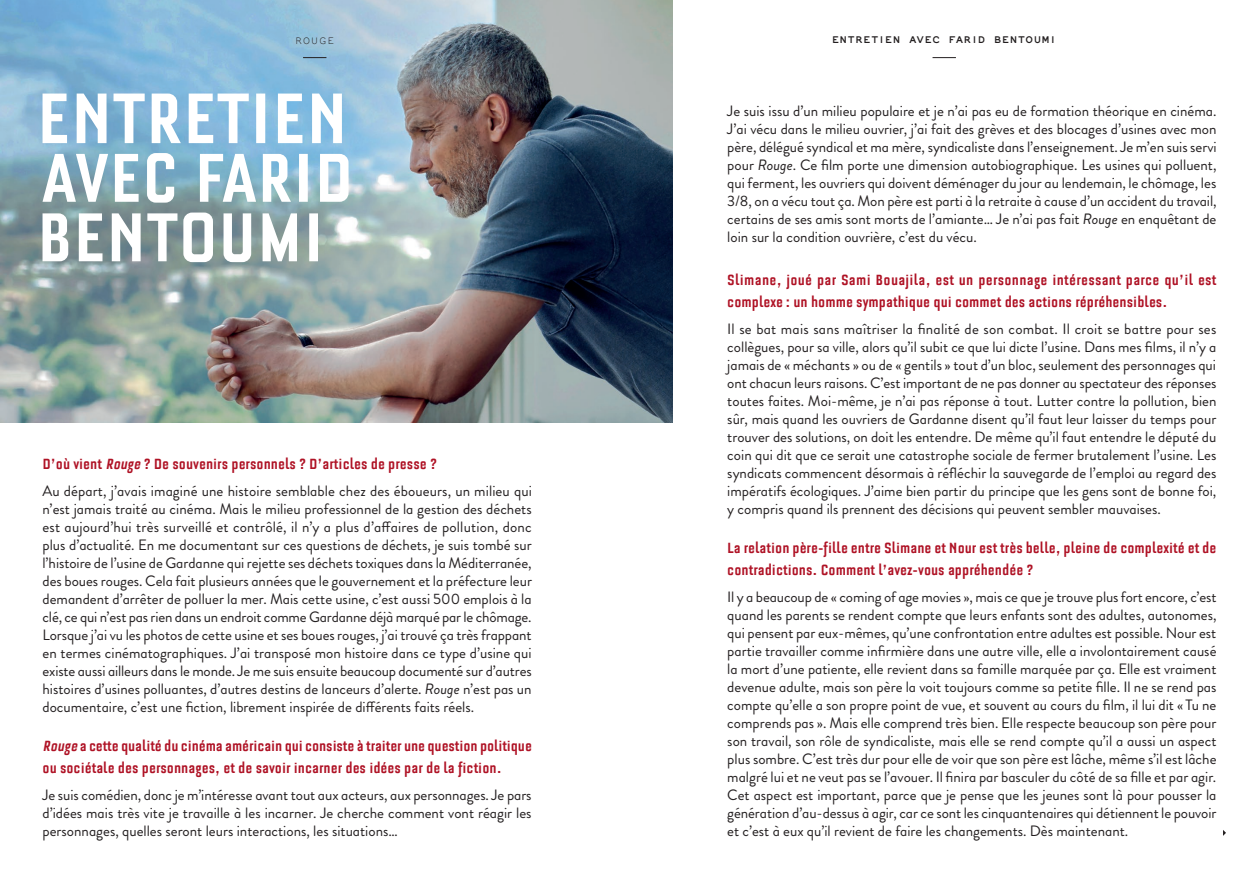
<style>
.page{position:relative;width:1259px;height:893px;background:#fff}
.page>*{position:absolute;margin:0;border:0;box-sizing:border-box;transform-origin:0 0}
.t1{font:700 condensed 18px/21.6px "Bourgeois";color:#af1225}
.t2{font:15px/18px "Brandon Grotesque";color:#231f20;text-align:justify}
.t3{font:700 11.55px "Not Courier Sans";letter-spacing:.08em;color:#231f20}
.t4{font:11.55px "Not Courier Sans";letter-spacing:.1em;color:#231f20}
.s1{font-style:italic}
</style>
<div class="page">
<img style="left:0;top:0;width:672px;height:422px">
<svg style="left:43px;top:213px;width:275px;height:49px"></svg>
<svg style="left:43px;top:153px;width:305px;height:50px"></svg>
<svg style="left:43px;top:94px;width:299px;height:49px"></svg>
<svg style="left:932px;top:57px;width:24px;height:1px"></svg>
<svg style="left:303px;top:57px;width:23px;height:1px"></svg>
<svg style="left:1223px;top:830px;width:3px;height:6px"></svg>
<p class="t4" style="left:295px;top:33px;width:41px">ROUGE</p>
<p class="t3" style="left:832px;top:31px;width:226px">ENTRETIEN AVEC FARID BENTOUMI</p>
<p class="t1" style="left:43px;top:453px;width:396px">D’où vient <span class="s1">Rouge</span> ? De souvenirs personnels ? D’articles de presse ?</p>
<p class="t2" style="left:43px;top:482px;width:491px">Au départ, j’avais imaginé une histoire semblable chez des éboueurs, un milieu qui n’est jamais traité au cinéma. Mais le milieu professionnel de la gestion des déchets est aujourd’hui très surveillé et contrôlé, il n’y a plus d’affaires de pollution, donc plus d’actualité. En me documentant sur ces questions de déchets, je suis tombé sur l’histoire de l’usine de Gardanne qui rejette ses déchets toxiques dans la Méditerranée, des boues rouges. Cela fait plusieurs années que le gouvernement et la préfecture leur demandent d’arrêter de polluer la mer. Mais cette usine, c’est aussi 500 emplois à la clé, ce qui n’est pas rien dans un endroit comme Gardanne déjà marqué par le chômage.<br>Lorsque j’ai vu les photos de cette usine et ses boues rouges, j’ai trouvé ça très frappant en termes cinématographiques. J’ai transposé mon histoire dans ce type d’usine qui existe aussi ailleurs dans le monde. Je me suis ensuite beaucoup documenté sur d’autres histoires d’usines polluantes, d’autres destins de lanceurs d’alerte. <span class="s1">Rouge</span> n’est pas un documentaire, c’est une fiction, librement inspirée de différents faits réels.</p>
<p class="t1" style="left:43px;top:735px;width:491px"><span class="s1">Rouge</span> a cette qualité du cinéma américain qui consiste à traiter une question politique ou sociétale des personnages, et de savoir incarner des idées par de la fiction.</p>
<p class="t2" style="left:43px;top:786px;width:490px">Je suis comédien, donc je m’intéresse avant tout aux acteurs, aux personnages. Je pars d’idées mais très vite je travaille à les incarner. Je cherche comment vont réagir les personnages, quelles seront leurs interactions, les situations…</p>
<p class="t2" style="left:727px;top:102px;width:491px">Je suis issu d’un milieu populaire et je n’ai pas eu de formation théorique en cinéma.<br>J’ai vécu dans le milieu ouvrier, j’ai fait des grèves et des blocages d’usines avec mon père, délégué syndical et ma mère, syndicaliste dans l’enseignement. Je m’en suis servi pour <span class="s1">Rouge</span>. Ce film porte une dimension autobiographique. Les usines qui polluent, qui ferment, les ouvriers qui doivent déménager du jour au lendemain, le chômage, les 3/8, on a vécu tout ça. Mon père est parti à la retraite à cause d’un accident du travail, certains de ses amis sont morts de l’amiante… Je n’ai pas fait <span class="s1">Rouge</span> en enquêtant de loin sur la condition ouvrière, c’est du vécu.</p>
<p class="t1" style="left:727px;top:269px;width:491px">Slimane, joué par Sami Bouajila, est un personnage intéressant parce qu’il est complexe: un homme sympathique qui commet des actions répréhensibles.</p>
<p class="t2" style="left:727px;top:320px;width:491px">Il se bat mais sans maîtriser la finalité de son combat. Il croit se battre pour ses collègues, pour sa ville, alors qu’il subit ce que lui dicte l’usine. Dans mes films, il n’y a jamais de « méchants » ou de « gentils » tout d’un bloc, seulement des personnages qui ont chacun leurs raisons. C’est important de ne pas donner au spectateur des réponses toutes faites. Moi-même, je n’ai pas réponse à tout. Lutter contre la pollution, bien sûr, mais quand les ouvriers de Gardanne disent qu’il faut leur laisser du temps pour trouver des solutions, on doit les entendre. De même qu’il faut entendre le député du coin qui dit que ce serait une catastrophe sociale de fermer brutalement l’usine. Les syndicats commencent désormais à réfléchir la sauvegarde de l’emploi au regard des impératifs écologiques. J’aime bien partir du principe que les gens sont de bonne foi, y compris quand ils prennent des décisions qui peuvent sembler mauvaises.</p>
<p class="t1" style="left:727px;top:537px;width:490px">La relation père-fille entre Slimane et Nour est très belle, pleine de complexité et de contradictions. Comment l’avez-vous appréhendée ?</p>
<p class="t2" style="left:727px;top:588px;width:491px">Il y a beaucoup de « coming of age movies », mais ce que je trouve plus fort encore, c’est quand les parents se rendent compte que leurs enfants sont des adultes, autonomes, qui pensent par eux-mêmes, qu’une confrontation entre adultes est possible. Nour est partie travailler comme infirmière dans une autre ville, elle a involontairement causé la mort d’une patiente, elle revient dans sa famille marquée par ça. Elle est vraiment devenue adulte, mais son père la voit toujours comme sa petite fille. Il ne se rend pas compte qu’elle a son propre point de vue, et souvent au cours du film, il lui dit « Tu ne comprends pas ». Mais elle comprend très bien. Elle respecte beaucoup son père pour son travail, son rôle de syndicaliste, mais elle se rend compte qu’il a aussi un aspect plus sombre. C’est très dur pour elle de voir que son père est lâche, même s’il est lâche malgré lui et ne veut pas se l’avouer. Il finira par basculer du côté de sa fille et par agir.<br>Cet aspect est important, parce que je pense que les jeunes sont là pour pousser la génération d’au-dessus à agir, car ce sont les cinquantenaires qui détiennent le pouvoir et c’est à eux qu’il revient de faire les changements. Dès maintenant.</p>
</div>
